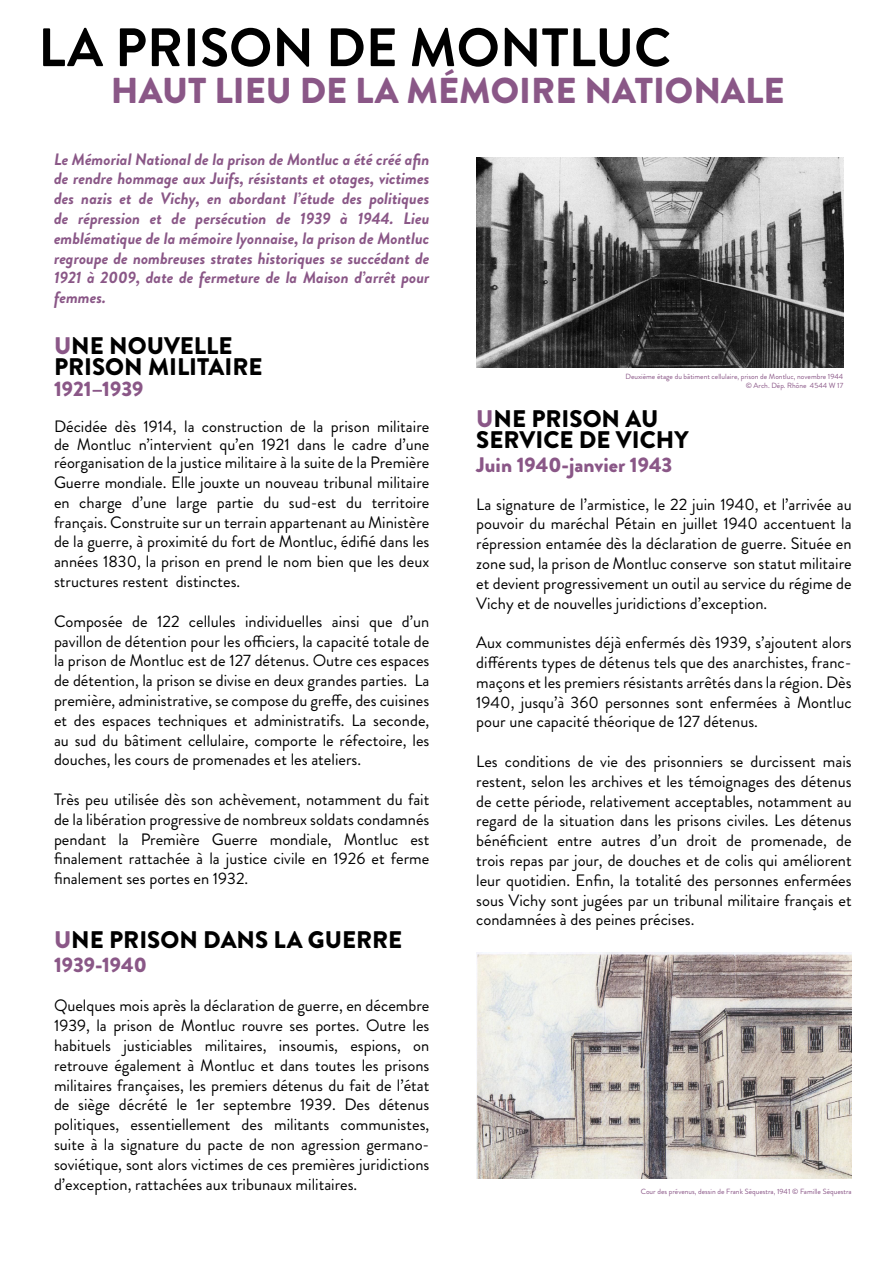
<style>
.page{position:relative;width:893px;height:1263px;background:#fff}
.page>*{position:absolute;margin:0;border:0;box-sizing:border-box;transform-origin:0 0}
.t1{font:700 54px "Brandon Grotesque";color:#000}
.t2{font:900 36px "Brandon Grotesque";color:#8a5787}
.t3{font:900 24px/21px "Brandon Grotesque";color:#000}
.t4{font:900 21px "Brandon Grotesque";color:#8a5787}
.t5{font:16.5px/19.8px "Brandon Grotesque";color:#000;text-align:justify}
.t6{font:italic 700 16.5px/19.8px "Brandon Grotesque";color:#8a5787;text-align:justify}
.t7{font:7.5px/9px "Brandon Grotesque";color:#8a5787;text-align:right}
.s1{color:#8a5787}
</style>
<div class="page">
<img style="left:476px;top:158px;width:367px;height:210px">
<img style="left:476px;top:952px;width:376px;height:226px">
<h1 class="t1" style="left:38px;top:10px;width:634px">LA PRISON DE MONTLUC</h1>
<h2 class="t2" style="left:111px;top:65px;width:675px">HAUT LIEU DE LA MÉMOIRE NATIONALE</h2>
<p class="t6" style="left:54px;top:149px;width:377px">Le Mémorial National de la prison de Montluc a été créé afin de rendre hommage aux Juifs, résistants et otages, victimes des nazis et de Vichy, en abordant l’étude des politiques de répression et de persécution de 1939 à 1944. Lieu emblématique de la mémoire lyonnaise, la prison de Montluc regroupe de nombreuses strates historiques se succédant de 1921 à 2009, date de fermeture de la Maison d’arrêt pour femmes.</p>
<h3 class="t3" style="left:54px;top:336px;width:210px"><span class="s1">U</span>NE NOUVELLE<br>PRISON MILITAIRE</h3>
<p class="t4" style="left:54px;top:374px;width:91px">1921–1939</p>
<p class="t5" style="left:54px;top:418px;width:377px;line-height:18px">Décidée dès 1914, la construction de la prison militaire de Montluc n’intervient qu’en 1921 dans le cadre d’une réorganisation de la justice militaire à la suite de la Première</p>
<p class="t5" style="left:54px;top:473px;width:377px">Guerre mondiale. Elle jouxte un nouveau tribunal militaire en charge d’une large partie du sud-est du territoire français. Construite sur un terrain appartenant au Ministère de la guerre, à proximité du fort de Montluc, édifié dans les années 1830, la prison en prend le nom bien que les deux structures restent distinctes.</p>
<p class="t5" style="left:54px;top:611px;width:377px">Composée de 122 cellules individuelles ainsi que d’un pavillon de détention pour les officiers, la capacité totale de la prison de Montluc est de 127 détenus. Outre ces espaces de détention, la prison se divise en deux grandes parties. La première, administrative, se compose du greffe, des cuisines et des espaces techniques et administratifs. La seconde, au sud du bâtiment cellulaire, comporte le réfectoire, les douches, les cours de promenades et les ateliers.</p>
<p class="t5" style="left:54px;top:789px;width:377px">Très peu utilisée dès son achèvement, notamment du fait de la libération progressive de nombreux soldats condamnés pendant la Première Guerre mondiale, Montluc est finalement rattachée à la justice civile en 1926 et ferme finalement ses portes en 1932.</p>
<h3 class="t3" style="left:54px;top:929px;width:350px"><span class="s1">U</span>NE PRISON DANS LA GUERRE</h3>
<p class="t4" style="left:54px;top:950px;width:94px">1939-1940</p>
<p class="t5" style="left:54px;top:996px;width:377px">Quelques mois après la déclaration de guerre, en décembre 1939, la prison de Montluc rouvre ses portes. Outre les habituels justiciables militaires, insoumis, espions, on retrouve également à Montluc et dans toutes les prisons militaires françaises, les premiers détenus du fait de l’état de siège décrété le 1er septembre 1939. Des détenus politiques, essentiellement des militants communistes, suite à la signature du pacte de non agression germano&shy;soviétique, sont alors victimes de ces premières juridictions d’exception, rattachées aux tribunaux militaires.</p>
<p class="t7" style="left:625px;top:372px;width:219px">Deuxième étage du bâtiment cellulaire, prison de Montluc, novembre 1944 © Arch. Dép. Rhône 4544 W 17</p>
<h3 class="t3" style="left:476px;top:408px;width:214px"><span class="s1">U</span>NE PRISON AU<br>SERVICE DE VICHY</h3>
<p class="t4" style="left:476px;top:450px;width:198px">Juin 1940-janvier 1943</p>
<p class="t5" style="left:476px;top:494px;width:377px">La signature de l’armistice, le 22 juin 1940, et l’arrivée au pouvoir du maréchal Pétain en juillet 1940 accentuent la répression entamée dès la déclaration de guerre. Située en zone sud, la prison de Montluc conserve son statut militaire et devient progressivement un outil au service du régime de Vichy et de nouvelles juridictions d’exception.</p>
<p class="t5" style="left:476px;top:633px;width:377px">Aux communistes déjà enfermés dès 1939, s’ajoutent alors différents types de détenus tels que des anarchistes, franc&shy;maçons et les premiers résistants arrêtés dans la région. Dès 1940, jusqu’à 360 personnes sont enfermées à Montluc pour une capacité théorique de 127 détenus.</p>
<p class="t5" style="left:476px;top:752px;width:377px">Les conditions de vie des prisonniers se durcissent mais restent, selon les archives et les témoignages des détenus de cette période, relativement acceptables, notamment au regard de la situation dans les prisons civiles. Les détenus bénéficient entre autres d’un droit de promenade, de trois repas par jour, de douches et de colis qui améliorent leur quotidien. Enfin, la totalité des personnes enfermées sous Vichy sont jugées par un tribunal militaire français et condamnées à des peines précises.</p>
<p class="t7" style="left:641px;top:1187px;width:212px">Cour des prévenus, dessin de Frank Séquestra, 1941 © Famille Séquestra</p>
</div>
